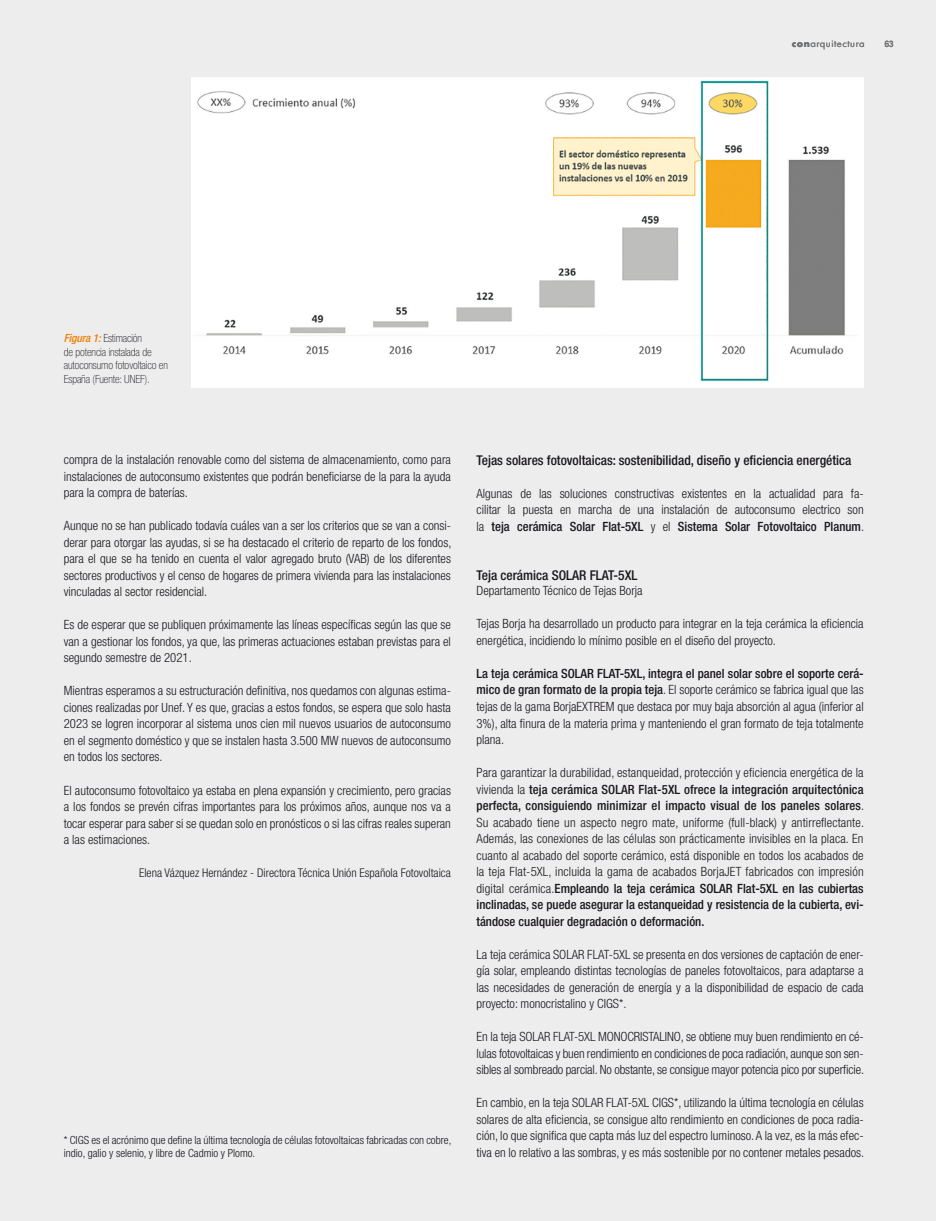
<style>
.page{position:relative;width:936px;height:1221px;background:#fff}
.page>*{position:absolute;margin:0;border:0;box-sizing:border-box;transform-origin:0 0}
._0__Texto{font:500 condensed 13.5px "Helvetica Neue LT Std";color:#1a171c}
._0__Texto-2{font:300 condensed 12.75px/16.5px "Helvetica Neue LT Std";color:#1a171c;text-align:justify}
._0__Texto-3{font:300 condensed 12px "Helvetica Neue LT Std";color:#1a171c}
._0__Texto-4{font:300 condensed 11.25px/13.5px "Helvetica Neue LT Std";color:#1a171c}
._3_Pie_de_foto{font:100 condensed 11.25px/13.5px "Helvetica Neue LT Std";letter-spacing:-.01em;color:#1a171c}
.t1{font:10.5px "Futura PT";letter-spacing:.05em;color:#707173}
.t2{font:500 condensed 9px "Helvetica Neue LT Std";color:#707173}
.s1{font-weight:700}
.s2{font-weight:500;font-style:italic;color:#ee7f00}
.s3{font-weight:500}
</style>
<div class="page">
<div style="left:0;top:0;width:935px;height:1220px;background:#ededee"></div>
<img style="left:191px;top:77px;width:672px;height:310px">
<p class="t1" style="left:791px;top:37px;width:74px"><span class="s1">con</span>arquitectura</p>
<p class="t2" style="left:884px;top:38px;width:10px">63</p>
<p class="_3_Pie_de_foto" style="left:64px;top:331px;width:106px"><span class="s2">Figura 1:</span> Estimación<br>de potencia instalada de autoconsumo fotovoltaico en<br>España (Fuente: UNEF).</p>
<p class="_0__Texto-2" style="left:64px;top:451px;width:388px">compra de la instalación renovable como del sistema de almacenamiento, como para instalaciones de autoconsumo existentes que podrán beneficiarse de la para la ayuda para la compra de baterías.</p>
<p class="_0__Texto-2" style="left:64px;top:517px;width:389px">Aunque no se han publicado todavía cuáles van a ser los criterios que se van a consi&shy;derar para otorgar las ayudas, si se ha destacado el criterio de reparto de los fondos, para el que se ha tenido en cuenta el valor agregado bruto (VAB) de los diferentes sectores productivos y el censo de hogares de primera vivienda para las instalaciones vinculadas al sector residencial.</p>
<p class="_0__Texto-2" style="left:64px;top:616px;width:388px">Es de esperar que se publiquen próximamente las líneas específicas según las que se van a gestionar los fondos, ya que, las primeras actuaciones estaban previstas para el segundo semestre de 2021.</p>
<p class="_0__Texto-2" style="left:64px;top:682px;width:388px">Mientras esperamos a su estructuración definitiva, nos quedamos con algunas estima&shy;ciones realizadas por Unef. Y es que, gracias a estos fondos, se espera que solo hasta 2023 se logren incorporar al sistema unos cien mil nuevos usuarios de autoconsumo en el segmento doméstico y que se instalen hasta 3.500 MW nuevos de autoconsumo en todos los sectores.</p>
<p class="_0__Texto-2" style="left:64px;top:781px;width:388px">El autoconsumo fotovoltaico ya estaba en plena expansión y crecimiento, pero gracias a los fondos se prevén cifras importantes para los próximos años, aunque nos va a tocar esperar para saber si se quedan solo en pronósticos o si las cifras reales superan a las estimaciones.</p>
<p class="_0__Texto-3" style="left:139px;top:865px;width:313px">Elena Vázquez Hernández - Directora Técnica Unión Española Fotovoltaica</p>
<p class="_0__Texto-4" style="left:64px;top:1132px;width:389px">* CIGS es el acrónimo que define la última tecnología de células fotovoltaicas fabricadas con cobre, indio, galio y selenio, y libre de Cadmio y Plomo.</p>
<p class="_0__Texto" style="left:476px;top:452px;width:376px">Tejas solares fotovoltaicas: sostenibilidad, diseño y eficiencia energética</p>
<p class="_0__Texto-2" style="left:476px;top:485px;width:389px">Algunas de las soluciones constructivas existentes en la actualidad para fa&shy;cilitar la puesta en marcha de una instalación de autoconsumo electrico son la <span class="s3">teja cerámica Solar Flat-5XL</span> y el <span class="s3">Sistema Solar Fotovoltaico Planum</span>.</p>
<p class="_0__Texto" style="left:476px;top:567px;width:162px">Teja cerámica SOLAR FLAT-5XL</p>
<p class="_0__Texto-2" style="left:476px;top:582px;width:168px">Departamento Técnico de Tejas Borja</p>
<p class="_0__Texto-2" style="left:476px;top:615px;width:388px">Tejas Borja ha desarrollado un producto para integrar en la teja cerámica la eficiencia energética, incidiendo lo mínimo posible en el diseño del proyecto.</p>
<p class="_0__Texto-2" style="left:476px;top:665px;width:388px"><span class="s3">La teja cerámica SOLAR FLAT-5XL, integra el panel solar sobre el soporte cerá&shy;mico de gran formato de la propia teja</span>. El soporte cerámico se fabrica igual que las tejas de la gama BorjaEXTREM que destaca por muy baja absorción al agua (inferior al 3%), alta finura de la materia prima y manteniendo el gran formato de teja totalmente plana.</p>
<p class="_0__Texto-2" style="left:476px;top:764px;width:389px">Para garantizar la durabilidad, estanqueidad, protección y eficiencia energética de la vivienda la <span class="s3">teja cerámica SOLAR Flat-5XL ofrece la integración arquitectónica perfecta, consiguiendo minimizar el impacto visual de los paneles solares</span>.<br>Su acabado tiene un aspecto negro mate, uniforme (full-black) y antirreflectante.<br>Además, las conexiones de las células son prácticamente invisibles en la placa. En cuanto al acabado del soporte cerámico, está disponible en todos los acabados de la teja Flat-5XL, incluida la gama de acabados BorjaJET fabricados con impresión digital cerámica.<span class="s3">Empleando la teja cerámica SOLAR Flat-5XL en las cubiertas inclinadas, se puede asegurar la estanqueidad y resistencia de la cubierta, evi&shy;tándose cualquier degradación o deformación.</span></p>
<p class="_0__Texto-2" style="left:476px;top:945px;width:388px">La teja cerámica SOLAR FLAT-5XL se presenta en dos versiones de captación de ener&shy;gía solar, empleando distintas tecnologías de paneles fotovoltaicos, para adaptarse a las necesidades de generación de energía y a la disponibilidad de espacio de cada proyecto: monocristalino y CIGS*.</p>
<p class="_0__Texto-2" style="left:476px;top:1028px;width:389px">En la teja SOLAR FLAT-5XL MONOCRISTALINO, se obtiene muy buen rendimiento en cé&shy;lulas fotovoltaicas y buen rendimiento en condiciones de poca radiación, aunque son sen&shy;sibles al sombreado parcial. No obstante, se consigue mayor potencia pico por superficie.</p>
<p class="_0__Texto-2" style="left:476px;top:1094px;width:389px">En cambio, en la teja SOLAR FLAT-5XL CIGS*, utilizando la última tecnología en células solares de alta eficiencia, se consigue alto rendimiento en condiciones de poca radia&shy;ción, lo que significa que capta más luz del espectro luminoso. A la vez, es la más efec&shy;tiva en lo relativo a las sombras, y es más sostenible por no contener metales pesados.</p>
</div>
